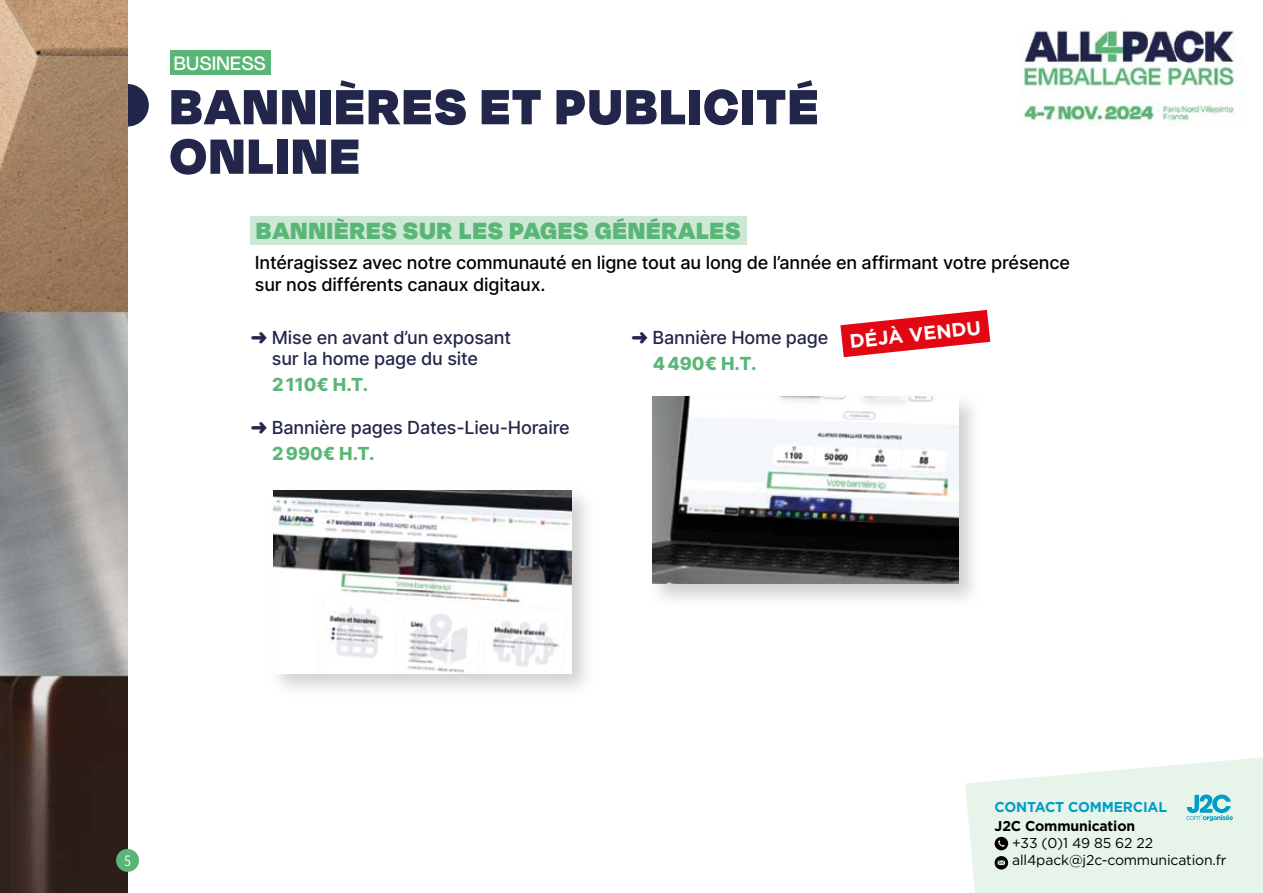
<style>
.page{position:relative;width:1263px;height:893px;background:#fff}
.page>*{position:absolute;margin:0;border:0;box-sizing:border-box;transform-origin:0 0}
.t1{font:900 57px/49.5px "Degular Display";letter-spacing:.05em;color:#21264a}
.t2{font:900 27px "Degular Display";letter-spacing:.05em;color:#5ab676}
.t3{font:500 22.5px "Degular Display";letter-spacing:.02em;color:#fff}
.t4{font:700 19.35px "Gotham";color:#fff}
.t5{font:18px/21.6px "Inter";letter-spacing:-.01em;color:#000}
.t6{font:18px/25.8px "Inter";letter-spacing:-.01em;color:#21264a}
.t7{font:18px "Inter";color:#5ab676}
.t8{font:14.85px "Gotham X Narrow";color:#fff}
.t9{font:14.25px/17.1px "Gotham";letter-spacing:-.01em;color:#000}
.t10{font:700 14.25px "Gotham";letter-spacing:-.01em;color:#009dc6}
.t11{font:700 14.25px "Gotham";letter-spacing:-.01em;color:#000}
.s1{color:#5ab676}
</style>
<div class="page">
<div style="left:106px;top:84px;width:43px;height:42px;background:#21264a;border-radius:50%"></div>
<img style="left:0;top:0;width:128px;height:893px">
<div style="left:116px;top:849px;width:23px;height:23px;background:#5ab676;border-radius:50%"></div>
<svg style="left:965px;top:757px;width:298px;height:136px"></svg>
<img style="left:1022px;top:30px;width:213px;height:95px">
<div style="left:170px;top:51px;width:100px;height:24px;background:#5ab676"></div>
<div style="left:251px;top:216px;width:496px;height:28px;background:#cde9d6"></div>
<svg style="left:840px;top:310px;width:150px;height:47px"></svg>
<img style="left:652px;top:396px;width:322px;height:204px">
<img style="left:653px;top:396px;width:305px;height:188px">
<img style="left:273px;top:490px;width:299px;height:184px">
<p class="t3" style="left:174px;top:51px;width:93px">BUSINESS</p>
<h1 class="t1" style="left:170px;top:79px;width:649px">BANNIÈRES ET PUBLICITÉ<br>ONLINE</h1>
<h2 class="t2" style="left:256px;top:215px;width:485px">BANNIÈRES SUR LES PAGES GÉNÉRALES</h2>
<p class="t5" style="left:255px;top:252px;width:817px">Intéragissez avec notre communauté en ligne tout au long de l’année en affirmant votre présence sur nos différents canaux digitaux.</p>
<p class="t6" style="left:653px;top:324px;width:177px;text-indent:-21px">➜ Bannière Home page<br><span class="s1">4 490€ H.T.</span></p>
<p class="t4" style="left:848px;top:329px;width:134px;rotate:-6deg">DÉJÀ VENDU</p>
<p class="t6" style="left:272px;top:326px;width:241px;line-height:21.6px;text-indent:-21px">➜ Mise en avant d’un exposant sur la home page du site</p>
<p class="t7" style="left:272px;top:372px;width:98px">2 110€ H.T.</p>
<p class="t6" style="left:272px;top:414px;width:299px;text-indent:-21px">➜ Bannière pages Dates-Lieu-Horaire<br><span class="s1">2 990€ H.T.</span></p>
<p class="t8" style="left:124px;top:852px;width:8px">5</p>
<p class="t10" style="left:994px;top:797px;width:174px">CONTACT COMMERCIAL</p>
<p class="t11" style="left:994px;top:817px;width:142px">J2C Communication</p>
<p class="t9" style="left:1012px;top:834px;width:216px">+33 (0)1 49 85 62 22 all4pack@j2c-communication.fr</p>
</div>
